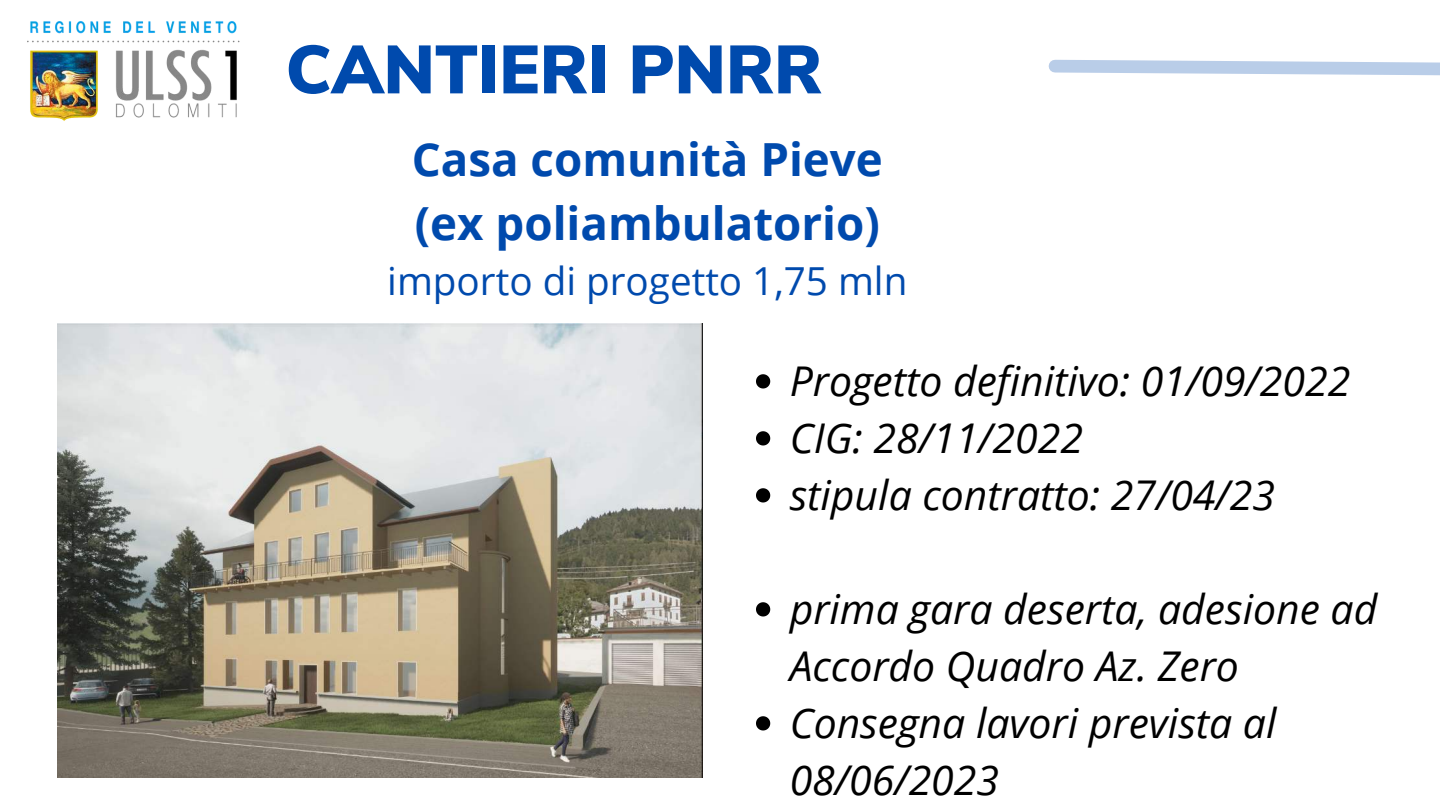
<style>
.page{position:relative;width:1440px;height:810px;background:#fff}
.page>*{position:absolute;margin:0;border:0;box-sizing:border-box;transform-origin:0 0}
.t1{font:900 68px "Nunito Sans";color:#004aad}
.t2{font:700 45.7px/63.8px "Open Sans";color:#004aad}
.t3{font:italic 41px/57px "Open Sans";color:#000}
.t4{font:38.6px "Open Sans";color:#004aad}
</style>
<div class="page">
<svg style="left:1048px;top:59px;width:392px;height:17px"></svg>
<img style="left:58px;top:324px;width:644px;height:454px">
<img style="left:27px;top:21px;width:213px;height:100px">
<svg style="left:756px;top:374px;width:14px;height:14px"></svg>
<svg style="left:756px;top:431px;width:14px;height:14px"></svg>
<svg style="left:756px;top:488px;width:14px;height:14px"></svg>
<svg style="left:756px;top:602px;width:14px;height:14px"></svg>
<svg style="left:756px;top:716px;width:14px;height:14px"></svg>
<h1 class="t1" style="left:286px;top:20px;width:538px">CANTIERI PNRR</h1>
<p class="t2" style="left:412px;top:127px;width:473px">Casa comunità Pieve (ex poliambulatorio)</p>
<p class="t4" style="left:387px;top:255px;width:522px">importo di progetto 1,75 mln</p>
<p class="t3" style="left:790px;top:352px;width:562px">Progetto definitivo: 01/09/2022<br>CIG: 28/11/2022<br>stipula contratto: 27/04/23</p>
<p class="t3" style="left:790px;top:580px;width:589px">prima gara deserta, adesione ad<br>Accordo Quadro Az. Zero<br>Consegna lavori prevista al<br>08/06/2023</p>
</div>
